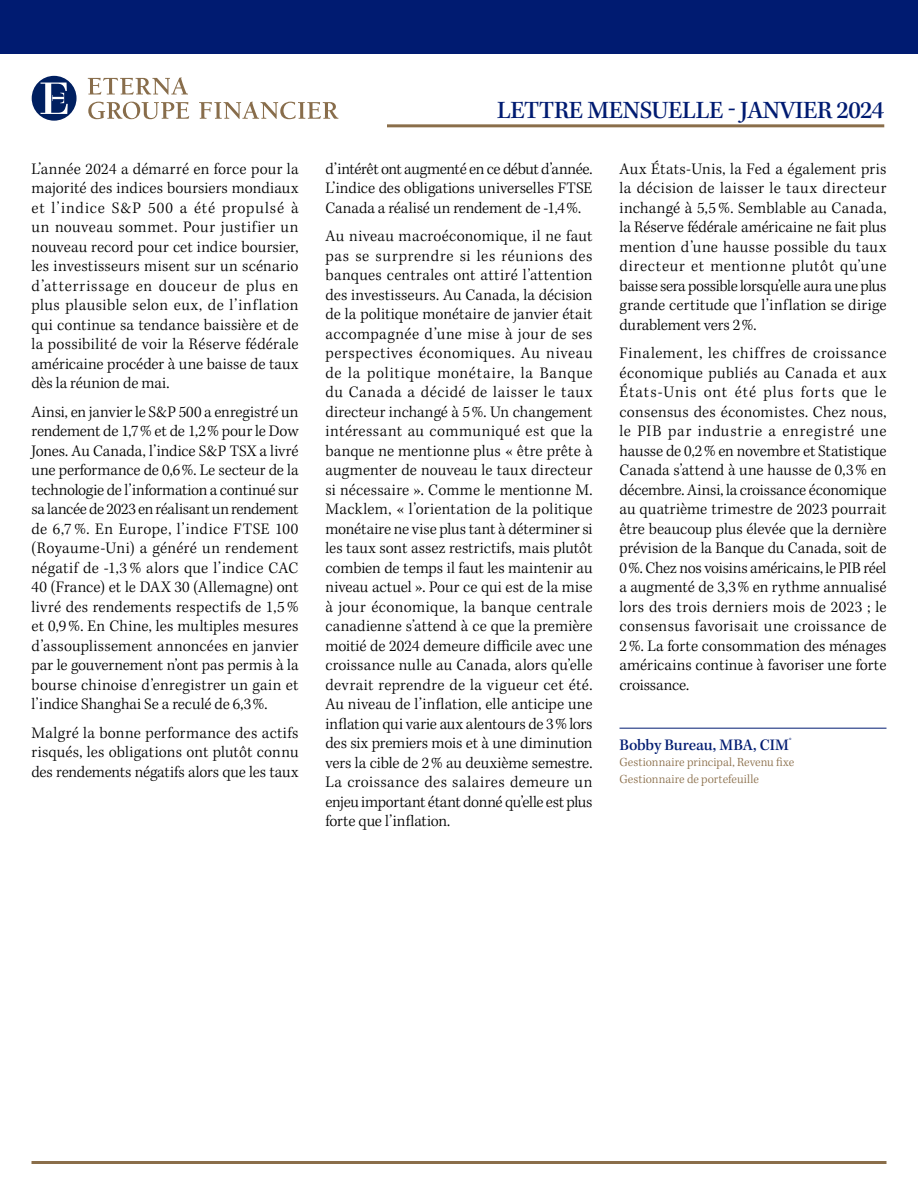
<style>
.page{position:relative;width:918px;height:1188px;background:#fff}
.page>*{position:absolute;margin:0;border:0;box-sizing:border-box;transform-origin:0 0}
.t1{font:500 25.5px "Kepler Std";letter-spacing:-.015em;color:#001b71}
.t2{font:300 16.5px/19.5px "Kepler Std";letter-spacing:-.005em;color:#000;text-align:justify}
.t3{font:500 16.5px "Kepler Std";letter-spacing:-.005em;color:#001b71}
.t4{font:300 12.75px/16.5px "Kepler Std";letter-spacing:.005em;color:#8a6e4a}
</style>
<div class="page">
<div style="left:0;top:0;width:918px;height:54px;background:#001b71"></div>
<hr style="left:32px;top:1161px;width:854px;height:3px;background:#8a6e4a">
<hr style="left:387px;top:124px;width:497px;height:3px;background:#8a6e4a">
<svg style="left:31px;top:75px;width:46px;height:46px"></svg>
<div style="left:30px;top:74px;width:48px;height:48px;border:2px solid #fff;border-radius:50%"></div>
<svg style="left:41px;top:83px;width:27px;height:31px"></svg>
<svg style="left:88px;top:77px;width:100px;height:18px"></svg>
<svg style="left:88px;top:102px;width:101px;height:17px"></svg>
<svg style="left:199px;top:102px;width:139px;height:17px"></svg>
<hr style="left:620px;top:728px;width:266px;height:1px;background:#001b71">
<p class="t2" style="left:32px;top:159px;width:269px">L’année 2024 a démarré en force pour la majorité des indices boursiers mondiaux et l’indice S&amp;P 500 a été propulsé à un nouveau sommet. Pour justifier un nouveau record pour cet indice boursier, les investisseurs misent sur un scénario d’atterrissage en douceur de plus en plus plausible selon eux, de l’inflation qui continue sa tendance baissière et de la possibilité de voir la Réserve fédérale américaine procéder à une baisse de taux dès la réunion de mai.</p>
<p class="t2" style="left:32px;top:402px;width:269px">Ainsi, en janvier le S&amp;P 500 a enregistré un rendement de 1,7% et de 1,2% pour le Dow Jones. Au Canada, l’indice S&amp;P TSX a livré une performance de 0,6%. Le secteur de la technologie de l’information a continué sur sa lancée de 2023 en réalisant un rendement de 6,7 %. En Europe, l’indice FTSE 100 (Royaume-Uni) a généré un rendement négatif de -1,3 % alors que l’indice CAC 40 (France) et le DAX 30 (Allemagne) ont livré des rendements respectifs de 1,5 % et 0,9%. En Chine, les multiples mesures d’assouplissement annoncées en janvier par le gouvernement n’ont pas permis à la bourse chinoise d’enregistrer un gain et l’indice Shanghai Se a reculé de 6,3%.</p>
<p class="t2" style="left:32px;top:723px;width:268px">Malgré la bonne performance des actifs risqués, les obligations ont plutôt connu des rendements négatifs alors que les taux</p>
<h1 class="t1" style="left:497px;top:95px;width:389px">LETTRE MENSUELLE - JANVIER 2024</h1>
<p class="t2" style="left:326px;top:159px;width:269px">d’intérêt ont augmenté en ce début d’année.<br>L’indice des obligations universelles FTSE Canada a réalisé un rendement de -1,4%.</p>
<p class="t2" style="left:326px;top:227px;width:269px">Au niveau macroéconomique, il ne faut pas se surprendre si les réunions des banques centrales ont attiré l’attention des investisseurs. Au Canada, la décision de la politique monétaire de janvier était accompagnée d’une mise à jour de ses perspectives économiques. Au niveau de la politique monétaire, la Banque du Canada a décidé de laisser le taux directeur inchangé à 5%. Un changement intéressant au communiqué est que la banque ne mentionne plus « être prête à augmenter de nouveau le taux directeur si nécessaire ». Comme le mentionne M.<br>Macklem, « l’orientation de la politique monétaire ne vise plus tant à déterminer si les taux sont assez restrictifs, mais plutôt combien de temps il faut les maintenir au niveau actuel ». Pour ce qui est de la mise à jour économique, la banque centrale canadienne s’attend à ce que la première moitié de 2024 demeure difficile avec une croissance nulle au Canada, alors qu’elle devrait reprendre de la vigueur cet été.<br>Au niveau de l’inflation, elle anticipe une inflation qui varie aux alentours de 3% lors des six premiers mois et à une diminution vers la cible de 2% au deuxième semestre.<br>La croissance des salaires demeure un enjeu important étant donné qu’elle est plus forte que l’inflation.</p>
<p class="t2" style="left:620px;top:159px;width:269px">Aux États-Unis, la Fed a également pris la décision de laisser le taux directeur inchangé à 5,5 %. Semblable au Canada, la Réserve fédérale américaine ne fait plus mention d’une hausse possible du taux directeur et mentionne plutôt qu’une baisse sera possible lorsqu’elle aura une plus grande certitude que l’inflation se dirige durablement vers 2%.</p>
<p class="t2" style="left:620px;top:344px;width:269px">Finalement, les chiffres de croissance économique publiés au Canada et aux États-Unis ont été plus forts que le consensus des économistes. Chez nous, le PIB par industrie a enregistré une hausse de 0,2% en novembre et Statistique Canada s’attend à une hausse de 0,3% en décembre. Ainsi, la croissance économique au quatrième trimestre de 2023 pourrait être beaucoup plus élevée que la dernière prévision de la Banque du Canada, soit de 0%. Chez nos voisins américains, le PIB réel a augmenté de 3,3% en rythme annualisé lors des trois derniers mois de 2023 ; le consensus favorisait une croissance de 2%. La forte consommation des ménages américains continue à favoriser une forte croissance.</p>
<p class="t3" style="left:620px;top:735px;width:173px">Bobby Bureau, MBA, CIM<sup>®</sup></p>
<p class="t4" style="left:620px;top:754px;width:176px">Gestionnaire principal, Revenu fixe<br>Gestionnaire de portefeuille</p>
</div>
